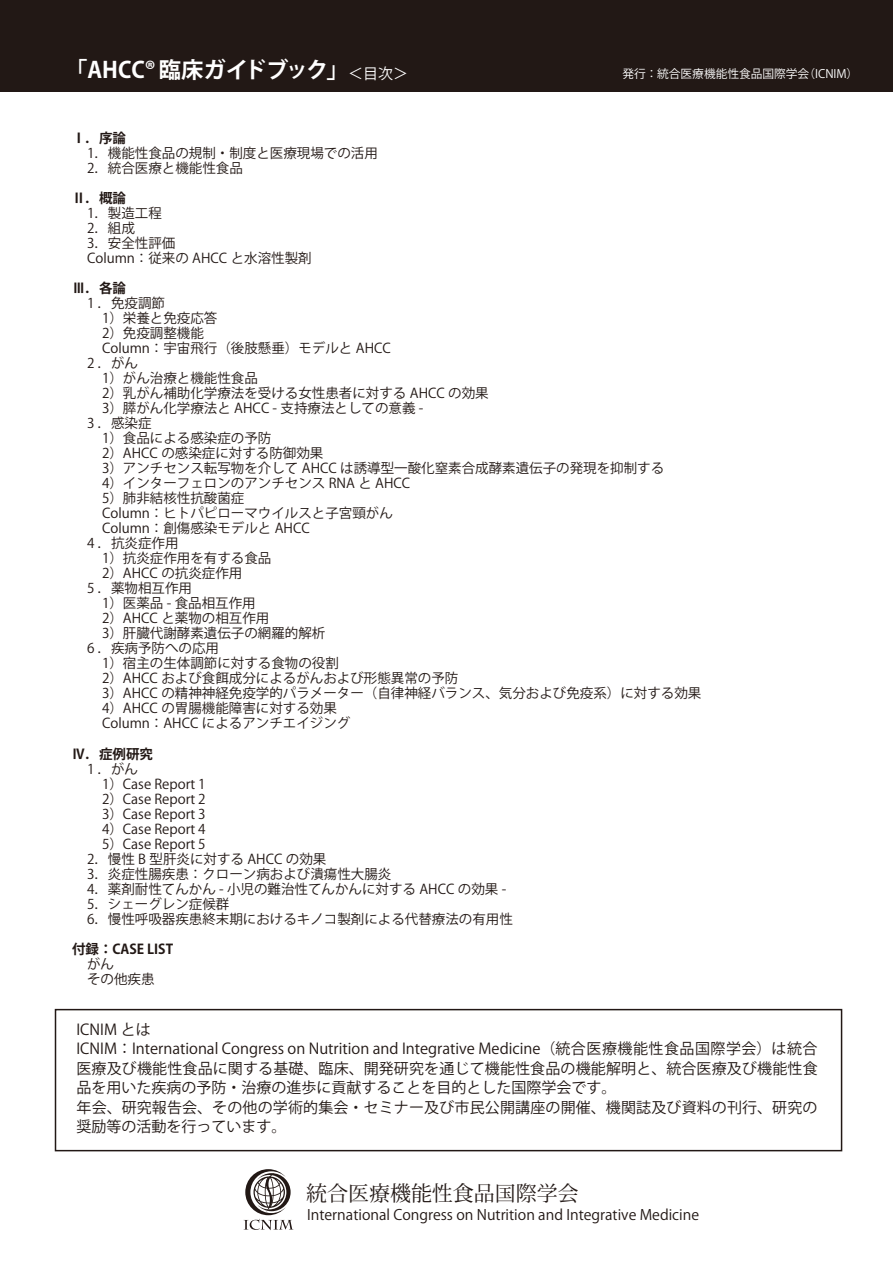
<style>
.page{position:relative;width:893px;height:1263px;background:#fff}
.page>*{position:absolute;margin:0;border:0;box-sizing:border-box;transform-origin:0 0}
.t1{font:700 22.35px "Koz Go Pr 6 N";color:#fff}
.t2{font:21px "Koz Min Pr 6 N";color:#221815}
.t3{font:15px/19.5px "Koz Go Pr 6 N";color:#221815}
.t4{font:14.4px "Koz Go Pr 6 N";color:#221815}
.t5{font:13.5px/15px "Koz Go Pr 6 N";color:#221815}
.t6{font:700 13.5px "Koz Go Pr 6 N";color:#221815}
.t7{font:11.7px "Koz Go Pro";color:#fff}
.s1{font-weight:400;font-size:15px}
</style>
<div class="page">
<div style="left:0;top:0;width:893px;height:92px;background:#221815"></div>
<svg style="left:244px;top:1169px;width:49px;height:61px"></svg>
<div style="left:55px;top:1009px;width:787px;height:142px;border:2px solid #221815"></div>
<h1 class="t1" style="left:65px;top:57px;width:344px">「AHCC®臨床ガイドブック」<span class="s1">＜目次＞</span></h1>
<p class="t7" style="left:622px;top:67px;width:237px">発行 ： 統合医療機能性食品国際学会（ICNIM）</p>
<p class="t6" style="left:72px;top:131px;width:55px">Ⅰ．序論</p>
<p class="t5" style="left:87px;top:146px;width:292px">1．機能性食品の規制・制度と医療現場での活用<br>2．統合医療と機能性食品</p>
<p class="t6" style="left:72px;top:191px;width:55px">Ⅱ．概論</p>
<p class="t5" style="left:87px;top:206px;width:226px">1．製造工程<br>2．組成<br>3．安全性評価<br>Column：従来の AHCC と水溶性製剤</p>
<p class="t6" style="left:72px;top:281px;width:55px">Ⅲ．各論</p>
<p class="t5" style="left:87px;top:296px;width:80px">1 ．免疫調節</p>
<p class="t5" style="left:102px;top:311px;width:117px">1）栄養と免疫応答</p>
<p class="t5" style="left:102px;top:326px;width:103px">2）免疫調整機能</p>
<p class="t5" style="left:102px;top:341px;width:290px">Column：宇宙飛行（後肢懸垂）モデルと AHCC</p>
<p class="t5" style="left:87px;top:356px;width:53px">2 ．がん</p>
<p class="t5" style="left:102px;top:371px;width:157px">1）がん治療と機能性食品</p>
<p class="t5" style="left:102px;top:386px;width:388px">2）乳がん補助化学療法を受ける女性患者に対する AHCC の効果</p>
<p class="t5" style="left:102px;top:401px;width:323px">3）膵がん化学療法と AHCC - 支持療法としての意義 -</p>
<p class="t5" style="left:87px;top:416px;width:66px">3 ．感染症</p>
<p class="t5" style="left:102px;top:431px;width:171px">1）食品による感染症の予防</p>
<p class="t5" style="left:102px;top:446px;width:223px">2）AHCC の感染症に対する防御効果</p>
<p class="t5" style="left:102px;top:461px;width:564px">3）アンチセンス転写物を介して AHCC は誘導型一酸化窒素合成酵素遺伝子の発現を抑制する</p>
<p class="t5" style="left:102px;top:476px;width:310px">4）インターフェロンのアンチセンス RNA と AHCC</p>
<p class="t5" style="left:102px;top:491px;width:144px">5）肺非結核性抗酸菌症</p>
<p class="t5" style="left:102px;top:506px;width:292px">Column：ヒトパピローマウイルスと子宮頸がん</p>
<p class="t5" style="left:102px;top:521px;width:209px">Column：創傷感染モデルと AHCC</p>
<p class="t5" style="left:87px;top:536px;width:93px">4 ．抗炎症作用</p>
<p class="t5" style="left:102px;top:551px;width:171px">1）抗炎症作用を有する食品</p>
<p class="t5" style="left:102px;top:566px;width:142px">2）AHCC の抗炎症作用</p>
<p class="t5" style="left:87px;top:581px;width:107px">5 ．薬物相互作用</p>
<p class="t5" style="left:102px;top:596px;width:155px">1）医薬品 - 食品相互作用</p>
<p class="t5" style="left:102px;top:611px;width:169px">2）AHCC と薬物の相互作用</p>
<p class="t5" style="left:102px;top:626px;width:225px">3）肝臓代謝酵素遺伝子の網羅的解析</p>
<p class="t5" style="left:87px;top:641px;width:134px">6 ．疾病予防への応用</p>
<p class="t5" style="left:102px;top:656px;width:238px">1）宿主の生体調節に対する食物の役割</p>
<p class="t5" style="left:102px;top:671px;width:358px">2）AHCC および食餌成分によるがんおよび形態異常の予防</p>
<p class="t5" style="left:102px;top:686px;width:601px">3）AHCC の精神神経免疫学的パラメーター（自律神経バランス、気分および免疫系）に対する効果</p>
<p class="t5" style="left:102px;top:701px;width:236px">4）AHCC の胃腸機能障害に対する効果</p>
<p class="t5" style="left:102px;top:716px;width:250px">Column：AHCC によるアンチエイジング</p>
<p class="t6" style="left:72px;top:746px;width:82px">Ⅳ．症例研究</p>
<p class="t5" style="left:87px;top:761px;width:53px">1 ．がん</p>
<p class="t5" style="left:102px;top:776px;width:105px">1）Case Report 1</p>
<p class="t5" style="left:102px;top:791px;width:105px">2）Case Report 2</p>
<p class="t5" style="left:102px;top:806px;width:105px">3）Case Report 3</p>
<p class="t5" style="left:102px;top:821px;width:105px">4）Case Report 4</p>
<p class="t5" style="left:102px;top:836px;width:105px">5）Case Report 5</p>
<p class="t5" style="left:87px;top:851px;width:241px">2．慢性 B 型肝炎に対する AHCC の効果</p>
<p class="t5" style="left:87px;top:866px;width:306px">3．炎症性腸疾患：クローン病および潰瘍性大腸炎</p>
<p class="t5" style="left:87px;top:881px;width:421px">4．薬剤耐性てんかん - 小児の難治性てんかんに対する AHCC の効果 -</p>
<p class="t5" style="left:87px;top:896px;width:144px">5．シェーグレン症候群</p>
<p class="t5" style="left:87px;top:911px;width:427px">6．慢性呼吸器疾患終末期におけるキノコ製剤による代替療法の有用性</p>
<p class="t6" style="left:72px;top:941px;width:103px">付録：CASE LIST</p>
<p class="t5" style="left:87px;top:956px;width:69px">がん<br>その他疾患</p>
<p class="t3" style="left:76px;top:1020px;width:743px">ICNIM とは<br>ICNIM：International Congress on Nutrition and Integrative Medicine（統合医療機能性食品国際学会）は統合医療及び機能性食品に関する基礎、臨床、開発研究を通じて機能性食品の機能解明と、統合医療及び機能性食品を用いた疾病の予防・治療の進歩に貢献することを目的とした国際学会です。<br>年会、研究報告会、その他の学術的集会・セミナー及び市民公開講座の開催、機関誌及び資料の刊行、研究の奨励等の活動を行っています。</p>
<h2 class="t2" style="left:306px;top:1181px;width:274px">統合医療機能性食品国際学会</h2>
<p class="t4" style="left:307px;top:1207px;width:393px">International Congress on Nutrition and Integrative Medicine</p>
</div>
